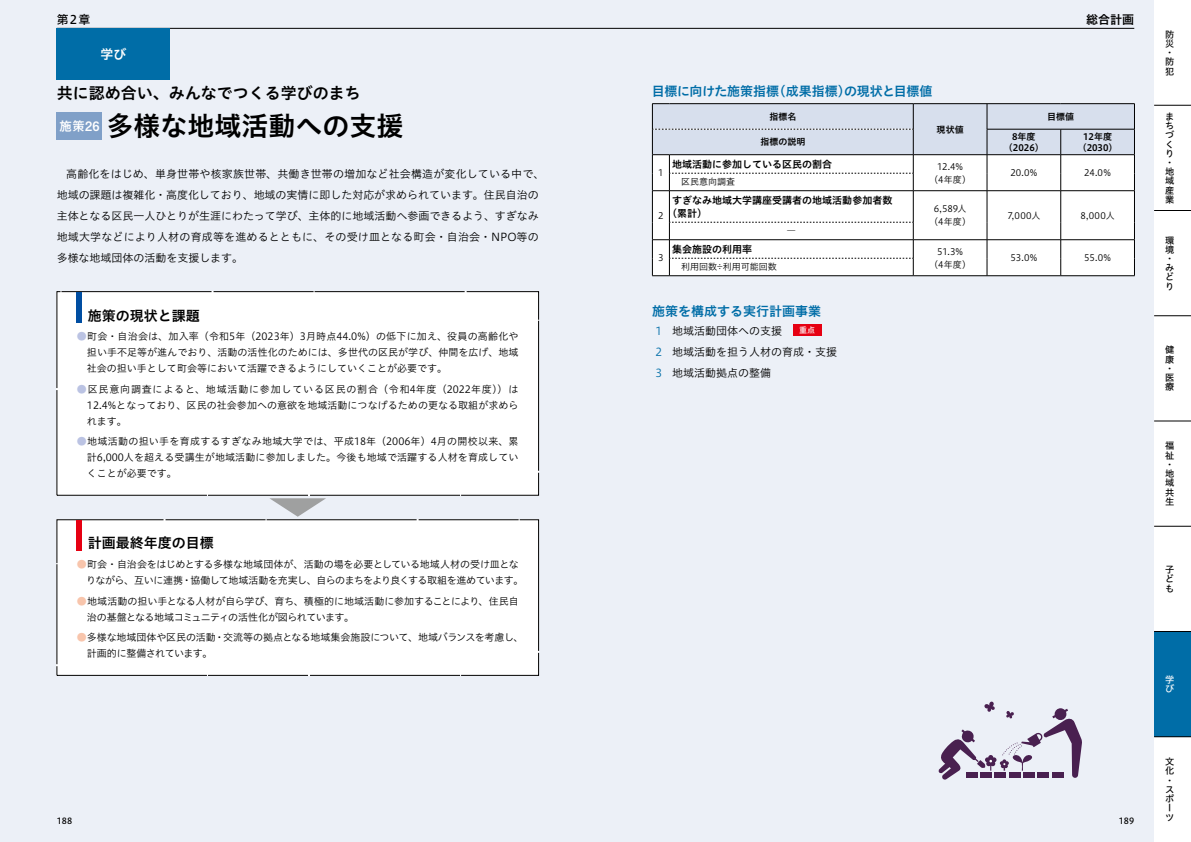
<style>
.page{position:relative;width:1191px;height:842px;background:#ecf0f7}
.page>*{position:absolute;margin:0;border:0;box-sizing:border-box;transform-origin:0 0}
.t1{font:27px "Hiragino UD Sans Std W6";color:#000}
.t2{font:16px "Hiragino UD Sans Std W6";color:#000}
.t3{font:14px "Hiragino UD Sans Std W6";color:#000}
.t4{font:13px "Hiragino UD Sans Std W6";color:#006da7}
.t5{font:700 13px "Mi Go MB1 Std De";color:#fff}
.t6{font:13px "Hiragino UD Sans Std W6";color:#fff}
.t7{font:12px "Hiragino UD Sans Std W6";color:#000}
.t8{font:12px "Hiragino UD Sans Std W5";color:#000}
.t9{font:11px/21px "Hiragino UD Sans Std W3";color:#000}
.t10{font:10px/16px "Hiragino UD Sans Std W3";color:#000;text-align:justify}
.t11{font:10px/16px "Hiragino UD Sans Std W3";letter-spacing:-.035em;color:#000}
.t12{font:10px/16px "Hiragino UD Sans Std W3";letter-spacing:-.025em;color:#000}
.t13{font:10px/16px "Hiragino UD Sans Std W3";letter-spacing:-.02em;color:#000}
.t14{font:10px/13px "Hiragino UD Sans Std W6";color:#000}
.t15{font:9.2px/9.2px "Hiragino UD Sans Std W5";color:#000}
.t16{font:9.2px/9.2px "Hiragino UD Sans Std W5";color:#fff}
.t17{font:9px/13px "Hiragino UD Sans Std W3";color:#000;text-align:center}
.t18{font:9px/11px "Hiragino UD Sans Std W6";color:#000;text-align:center}
.t19{font:8.5px "Hiragino UD Sans Std W5";color:#000}
.s1{color:#bbc3e3}
.s2{color:#f8c5ac}
.s3{color:#006da7}
.s4{font-family:"Hiragino UD Sans Std W5";font-size:8px;color:#fff}
</style>
<div class="page">
<div style="left:1154px;top:0;width:37px;height:842px;background:#fff"></div>
<div style="left:1154px;top:631px;width:37px;height:106px;background:#006da7"></div>
<hr style="left:1154px;top:210px;width:37px;height:1px;background:#000">
<hr style="left:1154px;top:105px;width:37px;height:1px;background:#000">
<hr style="left:1154px;top:316px;width:37px;height:1px;background:#000">
<hr style="left:1154px;top:421px;width:37px;height:1px;background:#000">
<hr style="left:1154px;top:526px;width:37px;height:1px;background:#000">
<hr style="left:1154px;top:631px;width:37px;height:1px;background:#000">
<hr style="left:1154px;top:736px;width:37px;height:1px;background:#000">
<hr style="left:57px;top:28px;width:1077px;height:1px;background:#000">
<div style="left:57px;top:113px;width:45px;height:27px;background:#80a0c8"></div>
<div style="left:653px;top:191px;width:481px;height:85px;background:#fff"></div>
<hr style="left:652px;top:191px;width:1px;height:31px;background:#000">
<hr style="left:669px;top:191px;width:1px;height:31px;background:#000">
<hr style="left:913px;top:191px;width:1px;height:31px;background:#000">
<hr style="left:986px;top:191px;width:1px;height:31px;background:#000">
<hr style="left:1060px;top:191px;width:1px;height:31px;background:#000">
<hr style="left:1134px;top:191px;width:1px;height:31px;background:#000">
<hr style="left:913px;top:240px;width:74px;height:1px;background:#000">
<hr style="left:987px;top:240px;width:73px;height:1px;background:#000">
<hr style="left:1060px;top:240px;width:74px;height:1px;background:#000">
<svg style="left:986px;top:222px;width:1px;height:54px"></svg>
<svg style="left:1060px;top:222px;width:1px;height:54px"></svg>
<svg style="left:1134px;top:222px;width:1px;height:54px"></svg>
<hr style="left:913px;top:276px;width:74px;height:1px;background:#000">
<hr style="left:987px;top:276px;width:73px;height:1px;background:#000">
<hr style="left:1060px;top:276px;width:74px;height:1px;background:#000">
<svg style="left:652px;top:103px;width:483px;height:88px;background:#dbe0e8"></svg>
<svg style="left:652px;top:222px;width:262px;height:55px;background:#eeefef"></svg>
<div style="left:793px;top:325px;width:28px;height:11px;background:#e60012"></div>
<div style="left:57px;top:29px;width:113px;height:51px;background:#006da7"></div>
<div style="left:57px;top:291px;width:482px;height:204px;background:#fff"></div>
<div style="left:57px;top:291px;width:482px;height:204px;border:1px dashed #000"></div>
<div style="left:77px;top:292px;width:5px;height:31px;background:#004ea2"></div>
<div style="left:57px;top:519px;width:482px;height:156px;background:#fff"></div>
<div style="left:77px;top:520px;width:5px;height:31px;background:#e60012"></div>
<svg style="left:269px;top:498px;width:57px;height:19px"></svg>
<svg style="left:938px;top:701px;width:144px;height:79px"></svg>
<p class="t8" style="left:57px;top:10px;width:35px">第2章</p>
<p class="t7" style="left:1086px;top:10px;width:50px">総合計画</p>
<h3 class="t6" style="left:100px;top:44px;width:27px">学び</h3>
<h2 class="t2" style="left:57px;top:81px;width:305px">共に認め合い、みんなでつくる学びのまち</h2>
<h1 class="t1" style="left:106px;top:106px;width:298px">多様な地域活動への支援</h1>
<p class="t18" style="left:769px;top:110px;width:28px">指標名</p>
<h3 class="t4" style="left:652px;top:82px;width:282px">目標に向けた施策指標（成果指標）の現状と目標値</h3>
<p class="t18" style="left:1047px;top:110px;width:28px">目標値</p>
<h3 class="t5" style="left:59px;top:116px;width:42px">施策26</h3>
<p class="t18" style="left:936px;top:123px;width:28px">現状値</p>
<p class="t18" style="left:760px;top:136px;width:46px">指標の説明</p>
<p class="t18" style="left:1004px;top:130px;width:41px">8年度（2026）</p>
<p class="t18" style="left:1077px;top:130px;width:41px">12年度（2030）</p>
<p class="t9" style="left:57px;top:162px;width:489px;text-indent:10px">高齢化をはじめ、単身世帯や核家族世帯、共働き世帯の増加など社会構造が変化している中で、地域の課題は複雑化・高度化しており、地域の実情に即した対応が求められています。住民自治の主体となる区民一人ひとりが生涯にわたって学び、主体的に地域活動へ参画できるよう、すぎなみ地域大学などにより人材の育成等を進めるとともに、その受け皿となる町会・自治会・NPO等の多様な地域団体の活動を支援します。</p>
<h3 class="t3" style="left:88px;top:305px;width:113px">施策の現状と課題</h3>
<p class="t10" style="left:87px;top:328px;width:433px;text-indent:-10px"><span class="s1">●</span>町会・自治会は、加入率（令和5年（2023年）3月時点44.0%）の低下に加え、役員の高齢化や担い手不足等が進んでおり、活動の活性化のためには、多世代の区民が学び、仲間を広げ、地域社会の担い手として町会等において活躍できるようにしていくことが必要です。</p>
<p class="t10" style="left:87px;top:380px;width:433px;text-indent:-10px"><span class="s1">●</span>区民意向調査によると、地域活動に参加している区民の割合（令和4年度（2022年度））は12.4%となっており、区民の社会参加への意欲を地域活動につなげるための更なる取組が求められます。</p>
<p class="t10" style="left:87px;top:432px;width:433px;text-indent:-10px"><span class="s1">●</span>地域活動の担い手を育成するすぎなみ地域大学では、平成18年（2006年）4月の開校以来、累計6,000人を超える受講生が地域活動に参加しました。今後も地域で活躍する人材を育成していくことが必要です。</p>
<h3 class="t3" style="left:88px;top:532px;width:127px">計画最終年度の目標</h3>
<p class="t11" style="left:86px;top:556px;width:439px;text-indent:-9px"><span class="s2">●</span>町会・自治会をはじめとする多様な地域団体が、活動の場を必要としている地域人材の受け皿となりながら、互いに連携・協働して地域活動を充実し、自らのまちをより良くする取組を進めています。</p>
<p class="t12" style="left:87px;top:592px;width:433px;text-indent:-10px"><span class="s2">●</span>地域活動の担い手となる人材が自ら学び、育ち、積極的に地域活動に参加することにより、住民自治の基盤となる地域コミュニティの活性化が図られています。</p>
<p class="t13" style="left:87px;top:629px;width:438px;text-indent:-10px"><span class="s2">●</span>多様な地域団体や区民の活動・交流等の拠点となる地域集会施設について、地域バランスを考慮し、計画的に整備されています。</p>
<p class="t17" style="left:658px;top:166px;width:7px">1</p>
<p class="t17" style="left:658px;top:208px;width:7px">2</p>
<p class="t17" style="left:658px;top:251px;width:7px">3</p>
<p class="t14" style="left:672px;top:157px;width:161px">地域活動に参加している区民の割合</p>
<p class="t17" style="left:929px;top:159px;width:43px">12.4%（4年度）</p>
<p class="t17" style="left:1010px;top:166px;width:28px">20.0%</p>
<p class="t17" style="left:1084px;top:166px;width:28px">24.0%</p>
<p class="t17" style="left:681px;top:175px;width:55px">区民意向調査</p>
<p class="t14" style="left:667px;top:193px;width:226px;text-indent:5px">すぎなみ地域大学講座受講者の地域活動参加者数（累計）</p>
<p class="t17" style="left:929px;top:202px;width:43px">6,589人（4年度）</p>
<p class="t17" style="left:1007px;top:208px;width:35px">7,000人</p>
<p class="t17" style="left:1080px;top:208px;width:36px">8,000人</p>
<p class="t17" style="left:787px;top:224px;width:10px">―</p>
<p class="t14" style="left:672px;top:242px;width:81px">集会施設の利用率</p>
<p class="t17" style="left:929px;top:244px;width:43px">51.3%（4年度）</p>
<p class="t17" style="left:1010px;top:251px;width:28px">53.0%</p>
<p class="t17" style="left:1084px;top:251px;width:28px">55.0%</p>
<p class="t17" style="left:681px;top:260px;width:97px">利用回数÷利用可能回数</p>
<h3 class="t4" style="left:652px;top:301px;width:170px">施策を構成する実行計画事業</h3>
<p class="t9" style="left:655px;top:319px;width:183px"><span class="s3">1</span> 地域活動団体への支援　 <span class="s4">重点<br></span><span class="s3">2</span> 地域活動を担う人材の育成・支援<br><span class="s3">3</span> 地域活動拠点の整備</p>
<p class="t19" style="left:57px;top:814px;width:17px">188</p>
<p class="t19" style="left:1118px;top:814px;width:17px">189</p>
<p class="t15" style="left:1165px;top:29px;width:10px">防災・防犯</p>
<p class="t15" style="left:1165px;top:111px;width:11px">まちづくり・地域産業</p>
<p class="t15" style="left:1165px;top:235px;width:10px">環境・みどり</p>
<p class="t15" style="left:1165px;top:345px;width:10px">健康・医療</p>
<p class="t15" style="left:1165px;top:441px;width:10px">福祉・地域共生</p>
<p class="t15" style="left:1165px;top:565px;width:10px;text-align:justify">子ども</p>
<p class="t16" style="left:1165px;top:674px;width:11px">学び</p>
<p class="t15" style="left:1165px;top:757px;width:10px">文化・スポーツ</p>
</div>
